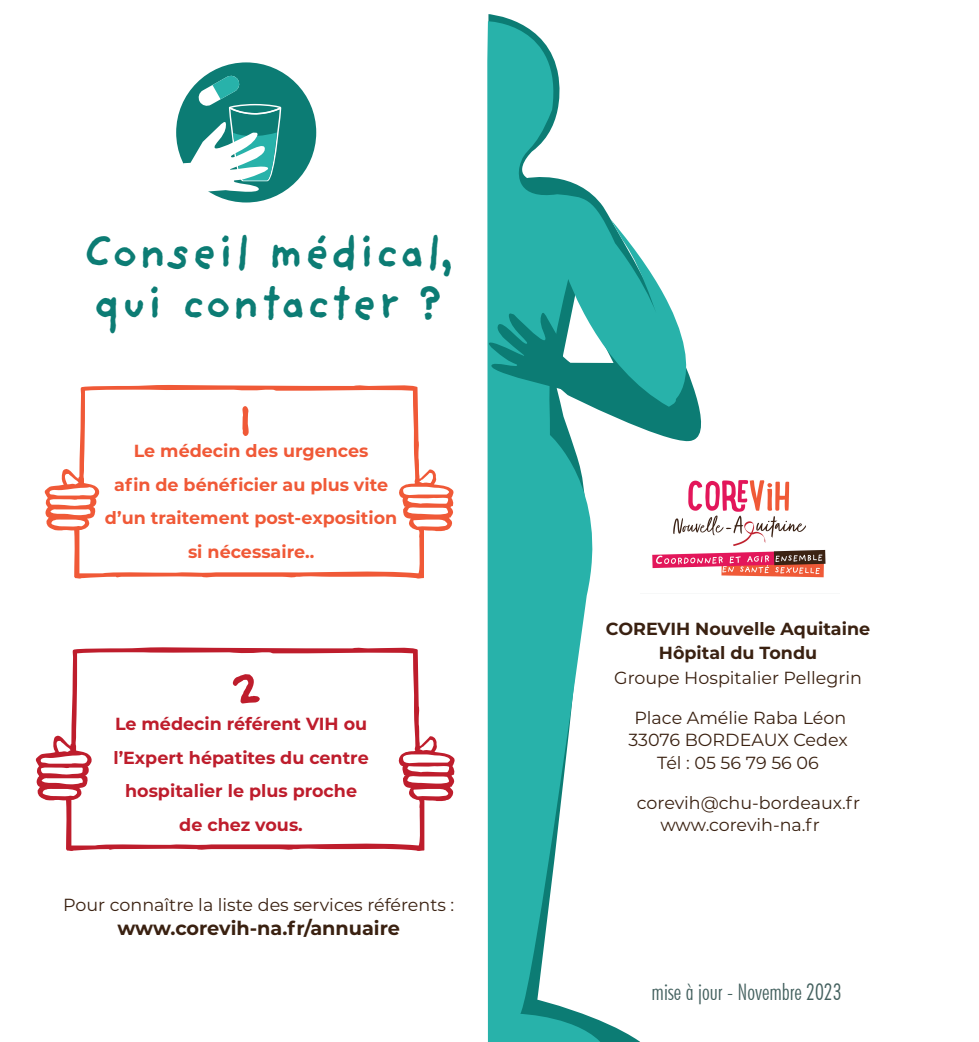
<style>
.page{position:relative;width:979px;height:1042px;background:#fff}
.page>*{position:absolute;margin:0;border:0;box-sizing:border-box;transform-origin:0 0}
.t1{font:700 52.5px "Providence Sans Pro";color:#f05937}
.t2{font:700 52.5px "Providence Sans Pro";color:#be1d2c}
.t3{font:700 47.43px/51.1px "Providence Sans Pro";color:#0c7c74}
.t4{font:300 condensed 22.75px "Futura BT";color:#44615f}
.t5{font:700 19.25px "Montserrat";color:#3a2111}
.t6{font:17.5px/22.8px "Montserrat";color:#3a2111;text-align:center}
.t7{font:700 17.5px/33.4px "Montserrat";color:#f05937;text-align:center}
.t8{font:700 17.5px/33.4px "Montserrat";color:#be1d2c;text-align:center}
.t9{font:700 17.5px/24.5px "Montserrat";color:#3a2111;text-align:center}
</style>
<div class="page">
<div style="left:176px;top:62px;width:140px;height:140px;background:#0c7c74;border-radius:50%"></div>
<svg style="left:183px;top:75px;width:99px;height:121px"></svg>
<svg style="left:35px;top:647px;width:420px;height:204px"></svg>
<svg style="left:487px;top:21px;width:214px;height:1021px"></svg>
<svg style="left:487px;top:308px;width:89px;height:89px;background:#289b93"></svg>
<svg style="left:44px;top:385px;width:410px;height:194px"></svg>
<img style="left:640px;top:461px;width:186px;height:133px">
<h2 class="t3" style="left:83px;top:226px;width:373px">Conseil médical, qui contacter ?</h2>
<h1 class="t1" style="left:234px;top:387px;width:21px">1</h1>
<p class="t7" style="left:105px;top:433px;width:294px">Le médecin des urgences<br>afin de bénéficier au plus vite d’un traitement post-exposition si nécessaire..</p>
<h1 class="t2" style="left:230px;top:656px;width:35px">2</h1>
<p class="t8" style="left:113px;top:706px;width:257px">Le médecin référent VIH ou l’Expert hépatites du centre hospitalier le plus proche de chez vous.</p>
<p class="t6" style="left:63px;top:892px;width:393px">Pour connaître la liste des services référents :</p>
<p class="t5" style="left:117px;top:914px;width:284px">www.corevih-na.fr/annuaire</p>
<p class="t9" style="left:606px;top:615px;width:266px">COREVIH Nouvelle Aquitaine<br>Hôpital du Tondu</p>
<p class="t6" style="left:614px;top:665px;width:249px">Groupe Hospitalier Pellegrin</p>
<p class="t6" style="left:628px;top:705px;width:221px">Place Amélie Raba Léon<br>33076 BORDEAUX Cedex<br>Tél : 05 56 79 56 06</p>
<p class="t6" style="left:637px;top:791px;width:225px">corevih@chu-bordeaux.fr</p>
<p class="t6" style="left:660px;top:813px;width:161px">www.corevih-na.fr</p>
<h3 class="t4" style="left:652px;top:978px;width:192px">mise à jour - Novembre 2023</h3>
</div>
